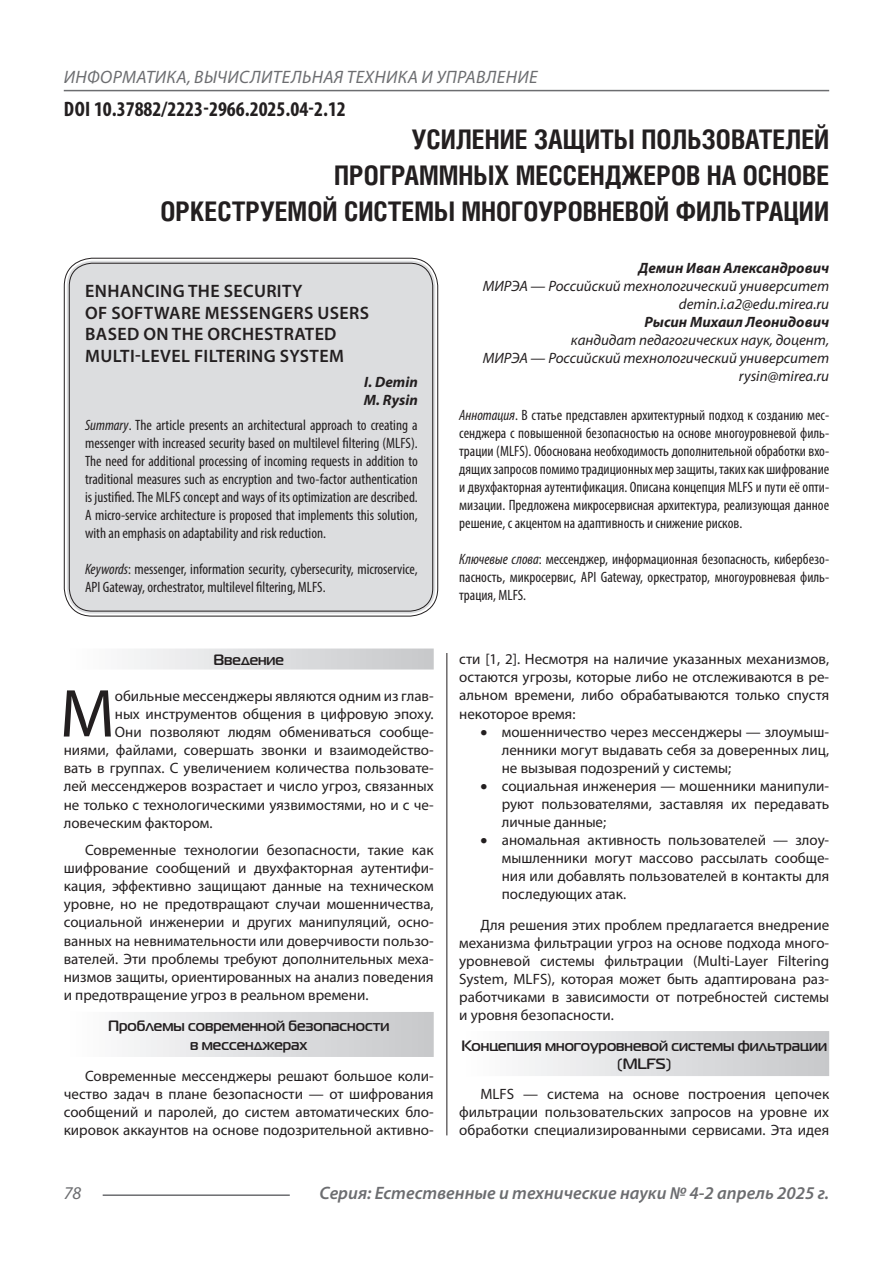
<style>
.page{position:relative;width:893px;height:1263px;background:#fff}
.page>*{position:absolute;margin:0;border:0;box-sizing:border-box;transform-origin:0 0}
.Статья_текст_первый{font:68.4px "Myriad Pro";color:#231f20}
.Статья_название{font:700 27px/36px "Helios Cond C";color:#231f20;text-align:right}
.ДОИ{font:700 condensed 21px "Myriad Pro";color:#231f20}
.Статья_название_англ{font:600 18px/21.6px "Myriad Pro";letter-spacing:.02em;color:#231f20}
.t1{font:italic 600 18px "Myriad Pro";color:#6c6d70}
.t2{font:italic 18px "Myriad Pro";letter-spacing:.02em;color:#6c6d70}
.Статья_текст{font:15px/18px "Myriad Pro";color:#231f20;text-align:justify}
.Статья_аннотация_тек{font:condensed 15px/18px "Myriad Pro";color:#231f20;text-align:justify}
.Статья_аннотация_анг{font:condensed 15px/18px "Myriad Pro";color:#231f20;text-align:justify}
.Статья_текст_первый-2{font:15px "Myriad Pro";color:#231f20}
.Статья_автор_инфо{font:italic 15px/18px "Myriad Pro";color:#231f20;text-align:right}
.Статья_подзаголовок{font:700 15px/18.3px "Magistral C";color:#231f20;text-align:center}
.Статья_автор_инфо-2{font:italic 700 15px "Myriad Pro";color:#231f20}
.Статья_автор_англ{font:italic 700 15px "Myriad Pro";color:#231f20}
.s1{font-style:italic}
</style>
<div class="page">
<hr style="left:446px;top:128px;width:1px;height:1007px;background:#231f20">
<hr style="left:103px;top:1194px;width:187px;height:2px;background:#6c6d70">
<hr style="left:64px;top:90px;width:765px;height:1px;background:#6c6d70">
<div style="left:442px;top:128px;width:10px;height:525px;background:#fff"></div>
<div style="left:67px;top:261px;width:368px;height:353px;background:#dcdddf;border-radius:26px"></div>
<div style="left:69px;top:263px;width:364px;height:349px;border:1px solid #231f20;border-radius:23px"></div>
<div style="left:64px;top:648px;width:370px;height:21px;background:linear-gradient(to right,#fefeff,#c6c8ca)"></div>
<div style="left:64px;top:1012px;width:370px;height:45px;background:linear-gradient(to right,#fefeff,#c6c8ca)"></div>
<div style="left:459px;top:1031px;width:370px;height:45px;background:linear-gradient(to right,#fefeff,#c6c8ca)"></div>
<p class="t2" style="left:64px;top:66px;width:475px">ИНФОРМАТИКА, ВЫЧИСЛИТЕЛЬНАЯ ТЕХНИКА И УПРАВЛЕНИЕ</p>
<p class="Статья_название" style="left:160px;top:121px;width:670px">УСИЛЕНИЕ ЗАЩИТЫ ПОЛЬЗОВАТЕЛЕЙ<br>ПРОГРАММНЫХ МЕССЕНДЖЕРОВ НА ОСНОВЕ<br>ОРКЕСТРУЕМОЙ СИСТЕМЫ МНОГОУРОВНЕВОЙ ФИЛЬТРАЦИИ</p>
<p class="Статья_автор_инфо-2" style="left:638px;top:258px;width:192px">Демин Иван Александрович</p>
<p class="Статья_автор_инфо" style="left:483px;top:277px;width:348px">МИРЭА — Российский технологический университет</p>
<p class="Статья_автор_инфо" style="left:679px;top:295px;width:152px">demin.i.a2@edu.mirea.ru</p>
<p class="Статья_автор_инфо-2" style="left:644px;top:312px;width:186px">Рысин Михаил Леонидович</p>
<p class="Статья_автор_инфо" style="left:483px;top:331px;width:348px">кандидат педагогических наук, доцент,<br>МИРЭА — Российский технологический университет</p>
<p class="Статья_автор_инфо" style="left:739px;top:367px;width:92px">rysin@mirea.ru</p>
<p class="Статья_аннотация_тек" style="left:459px;top:406px;width:371px"><span class="s1">Аннотация</span>. В статье представлен архитектурный подход к созданию мес&shy;сенджера с повышенной безопасностью на основе многоуровневой филь&shy;трации (MLFS). Обоснована необходимость дополнительной обработки вхо&shy;дящих запросов помимо традиционных мер защиты, таких как шифрование и двухфакторная аутентификация. Описана концепция MLFS и пути её опти&shy;мизации. Предложена микросервисная архитектура, реализующая данное решение, с акцентом на адаптивность и снижение рисков.</p>
<p class="Статья_аннотация_тек" style="left:459px;top:550px;width:371px"><span class="s1">Ключевые слова</span>: мессенджер, информационная безопасность, кибербезо&shy;пасность, микросервис, API Gateway, оркестратор, многоуровневая филь&shy;трация, MLFS.</p>
<p class="ДОИ" style="left:64px;top:96px;width:283px">DOI 10.37882/2223-2966.2025.04-2.12</p>
<p class="Статья_название_англ" style="left:85px;top:280px;width:285px">ENHANCING THE SECURITY<br>OF SOFTWARE MESSENGERS USERS<br>BASED ON THE ORCHESTRATED<br>MULTI-LEVEL FILTERING SYSTEM</p>
<p class="Статья_автор_англ" style="left:364px;top:372px;width:55px">I. Demin</p>
<p class="Статья_автор_англ" style="left:364px;top:390px;width:55px">M. Rysin</p>
<p class="Статья_аннотация_анг" style="left:85px;top:416px;width:334px"><span class="s1">Summary</span>. The article presents an architectural approach to creating a messenger with increased security based on multilevel filtering (MLFS).<br>The need for additional processing of incoming requests in addition to traditional measures such as encryption and two-factor authentication is justified. The MLFS concept and ways of its optimization are described.<br>A micro-service architecture is proposed that implements this solution, with an emphasis on adaptability and risk reduction.</p>
<p class="Статья_аннотация_анг" style="left:85px;top:560px;width:334px"><span class="s1">Keywords</span>: messenger, information security, cybersecurity, microservice,<br>API Gateway, orchestrator, multilevel filtering, MLFS.</p>
<p class="Статья_подзаголовок" style="left:213px;top:650px;width:72px">Введение</p>
<p class="Статья_текст_первый" style="left:60px;top:671px;width:57px">М</p>
<p class="Статья_текст_первый-2" style="left:115px;top:686px;width:320px">обильные мессенджеры являются одним из глав-</p>
<p class="Статья_текст_первый-2" style="left:115px;top:704px;width:320px">ных инструментов общения в цифровую эпоху.</p>
<p class="Статья_текст_первый-2" style="left:115px;top:722px;width:320px">Они позволяют людям обмениваться сообще-</p>
<p class="Статья_текст_первый-2" style="left:64px;top:740px;width:371px">ниями, файлами, совершать звонки и взаимодейство-</p>
<p class="Статья_текст_первый-2" style="left:64px;top:759px;width:371px">вать в группах. С увеличением количества пользовате-</p>
<p class="Статья_текст_первый-2" style="left:64px;top:777px;width:371px">лей мессенджеров возрастает и число угроз, связанных</p>
<p class="Статья_текст_первый-2" style="left:64px;top:795px;width:371px">не только с технологическими уязвимостями, но и с че-</p>
<p class="Статья_текст_первый-2" style="left:64px;top:813px;width:150px">ловеческим фактором.</p>
<p class="Статья_текст" style="left:64px;top:840px;width:371px;text-indent:21px">Современные технологии безопасности, такие как шифрование сообщений и двухфакторная аутентифи&shy;кация, эффективно защищают данные на техническом уровне, но не предотвращают случаи мошенничества, социальной инженерии и других манипуляций, осно&shy;ванных на невнимательности или доверчивости пользо&shy;вателей. Эти проблемы требуют дополнительных меха&shy;низмов защиты, ориентированных на анализ поведения и предотвращение угроз в реальном времени.</p>
<p class="Статья_подзаголовок" style="left:108px;top:1017px;width:283px">Проблемы современной безопасности в мессенджерах</p>
<p class="Статья_текст" style="left:64px;top:1066px;width:371px;text-indent:21px">Современные мессенджеры решают большое коли&shy;чество задач в плане безопасности — от шифрования сообщений и паролей, до систем автоматических бло&shy;кировок аккаунтов на основе подозрительной активно-</p>
<p class="Статья_текст" style="left:459px;top:650px;width:371px">сти [1, 2]. Несмотря на наличие указанных механизмов, остаются угрозы, которые либо не отслеживаются в ре&shy;альном времени, либо обрабатываются только спустя некоторое время:</p>
<p class="Статья_текст" style="left:502px;top:722px;width:329px;text-indent:-21px">• мошенничество через мессенджеры — злоумыш&shy;ленники могут выдавать себя за доверенных лиц, не вызывая подозрений у системы;</p>
<p class="Статья_текст" style="left:502px;top:776px;width:329px;text-indent:-21px">• социальная инженерия — мошенники манипули&shy;руют пользователями, заставляя их передавать личные данные;</p>
<p class="Статья_текст" style="left:502px;top:830px;width:329px;text-indent:-21px">• аномальная активность пользователей — злоу&shy;мышленники могут массово рассылать сообще&shy;ния или добавлять пользователей в контакты для последующих атак.</p>
<p class="Статья_текст" style="left:459px;top:915px;width:371px;text-indent:21px">Для решения этих проблем предлагается внедрение механизма фильтрации угроз на основе подхода много&shy;уровневой системы фильтрации (Multi-Layer Filtering System, MLFS), которая может быть адаптирована раз&shy;работчиками в зависимости от потребностей системы и уровня безопасности.</p>
<p class="Статья_подзаголовок" style="left:461px;top:1036px;width:367px">Концепция многоуровневой системы фильтрации (MLFS)</p>
<p class="Статья_текст" style="left:459px;top:1085px;width:371px;text-indent:21px">MLFS — система на основе построения цепочек фильтрации пользовательских запросов на уровне их обработки специализированными сервисами. Эта идея</p>
<p class="t2" style="left:64px;top:1182px;width:19px">78</p>
<p class="t1" style="left:320px;top:1182px;width:511px">Серия: Естественные и технические науки № 4-2 апрель 2025 г.</p>
</div>
